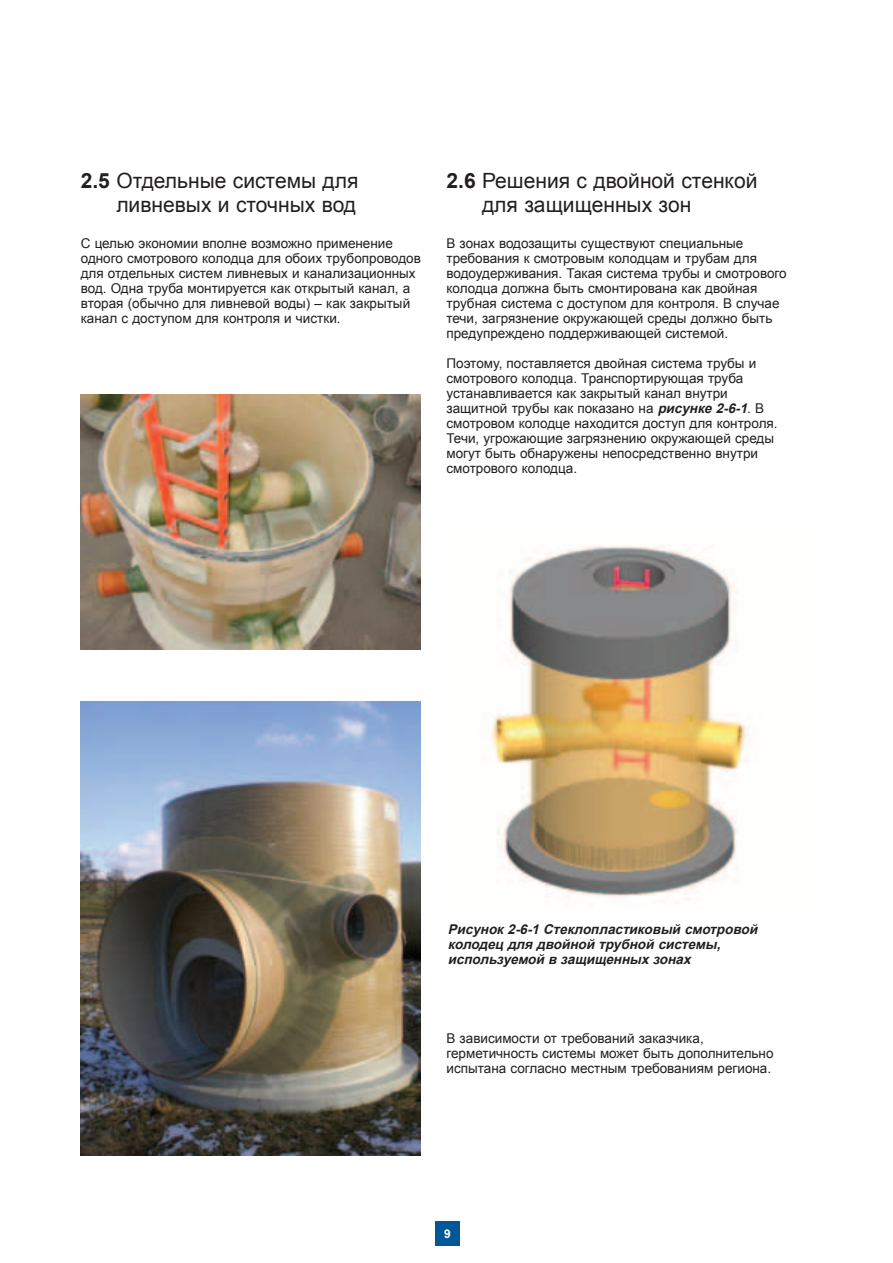
<style>
.page{position:relative;width:893px;height:1263px;background:#fff}
.page>*{position:absolute;margin:0;border:0;box-sizing:border-box;transform-origin:0 0}
.t1{font:21px/24px "Arial";color:#231f20;text-align:right}
.t2{font:13.5px/15px "Arial";color:#231f20}
.t3{font:italic 700 13.5px/15px "Arial";color:#231f20}
.t4{font:700 12px "Arial";color:#fff}
.s1{font-weight:700}
.s2{font-weight:700;font-style:italic}
</style>
<div class="page">
<div style="left:436px;top:1221px;width:24px;height:24px;background:#005996"></div>
<img style="left:81px;top:394px;width:340px;height:255px">
<img style="left:491px;top:546px;width:258px;height:360px">
<img style="left:81px;top:702px;width:340px;height:453px">
<h1 class="t1" style="left:81px;top:169px;width:279px"><span class="s1">2.5</span> Отдельные системы для ливневых и сточных вод</h1>
<p class="t2" style="left:81px;top:236px;width:342px">С целью экономии вполне возможно применение одного смотрового колодца для обоих трубопроводов для отдельных систем ливневых и канализационных вод. Одна труба монтируется как открытый канал, а вторая (обычно для ливневой воды) – как закрытый канал с доступом для контроля и чистки.</p>
<h1 class="t1" style="left:482px;top:169px;width:277px;text-align:left;text-indent:-36px"><span class="s1">2.6</span> Решения с двойной стенкой для защищенных зон</h1>
<p class="t2" style="left:446px;top:236px;width:342px">В зонах водозащиты существуют специальные требования к смотровым колодцам и трубам для водоудерживания. Такая система трубы и смотрового колодца должна быть смонтирована как двойная трубная система с доступом для контроля. В случае течи, загрязнение окружающей среды должно быть предупреждено поддерживающей системой.</p>
<p class="t2" style="left:446px;top:356px;width:333px">Поэтому, поставляется двойная система трубы и смотрового колодца. Транспортирующая труба устанавливается как закрытый канал внутри защитной трубы как показано на <span class="s2">рисунке 2-6-1</span>. В смотровом колодце находится доступ для контроля.<br>Течи, угрожающие загрязнению окружающей среды могут быть обнаружены непосредственно внутри смотрового колодца.</p>
<p class="t3" style="left:448px;top:922px;width:315px">Рисунок2-6-1 Стеклопластиковый смотровой колодец для двойной трубной системы, используемой в защищенных зонах</p>
<p class="t2" style="left:446px;top:1031px;width:329px">В зависимости от требований заказчика, герметичность системы может быть дополнительно испытана согласно местным требованиям региона.</p>
<p class="t4" style="left:444px;top:1225px;width:8px">9</p>
</div>
